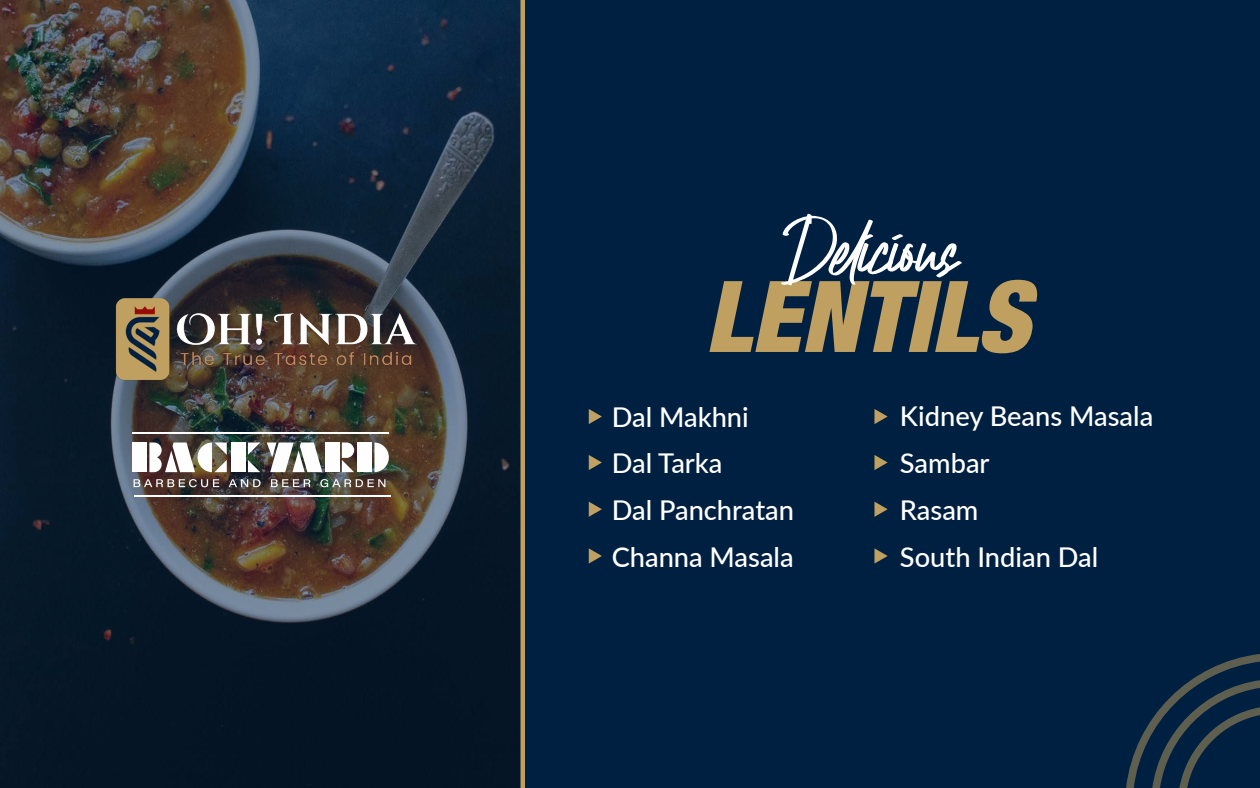
<style>
.page{position:relative;width:1260px;height:788px;background:#002041}
.page>*{position:absolute;margin:0;border:0;box-sizing:border-box;transform-origin:0 0}
.t1{font:99.07px "Helvetica Neue LTW06 97 Blk Cn Obl";color:#c0a060}
.t2{font:82.5px "Actinide Demo";color:#fff}
.t3{font:500 27.22px/46.7px "Lato";color:#fff}
</style>
<div class="page">
<svg style="left:1126px;top:654px;width:134px;height:134px"></svg>
<svg style="left:589px;top:409px;width:13px;height:15px"></svg>
<svg style="left:589px;top:455px;width:13px;height:15px"></svg>
<svg style="left:589px;top:502px;width:13px;height:15px"></svg>
<svg style="left:589px;top:548px;width:13px;height:15px"></svg>
<svg style="left:874px;top:409px;width:14px;height:15px"></svg>
<svg style="left:874px;top:455px;width:14px;height:15px"></svg>
<svg style="left:874px;top:501px;width:14px;height:16px"></svg>
<svg style="left:874px;top:548px;width:14px;height:15px"></svg>
<img style="left:0;top:0;width:520px;height:788px">
<div style="left:520px;top:0;width:5px;height:788px;background:#c0a060"></div>
<div style="left:132px;top:442px;width:15px;height:30px;background:#fefefe"></div>
<svg style="left:149px;top:442px;width:78px;height:30px;background:#b7b0aa"></svg>
<div style="left:231px;top:442px;width:14px;height:30px;background:#fefefe"></div>
<svg style="left:248px;top:442px;width:12px;height:30px"></svg>
<div style="left:325px;top:442px;width:14px;height:30px;background:#fefefe"></div>
<svg style="left:342px;top:442px;width:12px;height:30px"></svg>
<svg style="left:374px;top:442px;width:15px;height:30px"></svg>
<div style="left:358px;top:442px;width:14px;height:30px;background:#fefefe"></div>
<svg style="left:267px;top:442px;width:55px;height:30px;background:#bdbdb9"></svg>
<svg style="left:134px;top:479px;width:85px;height:8px"></svg>
<svg style="left:320px;top:479px;width:65px;height:8px"></svg>
<svg style="left:271px;top:479px;width:39px;height:8px"></svg>
<svg style="left:229px;top:479px;width:32px;height:8px"></svg>
<hr style="left:132px;top:432px;width:257px;height:1px;background:#fefefe">
<hr style="left:134px;top:495px;width:256px;height:1px;background:#fefefe">
<img style="left:104px;top:291px;width:315px;height:95px">
<h2 class="t2" style="left:781px;top:211px;width:180px">Delicious</h2>
<h1 class="t1" style="left:705px;top:257px;width:326px">LENTILS</h1>
<p class="t3" style="left:612px;top:392px;width:184px">Dal Makhni<br>Dal Tarka<br>Dal Panchratan<br>Channa Masala</p>
<p class="t3" style="left:900px;top:392px;width:255px">Kidney Beans Masala<br>Sambar<br>Rasam<br>South Indian Dal</p>
</div>
